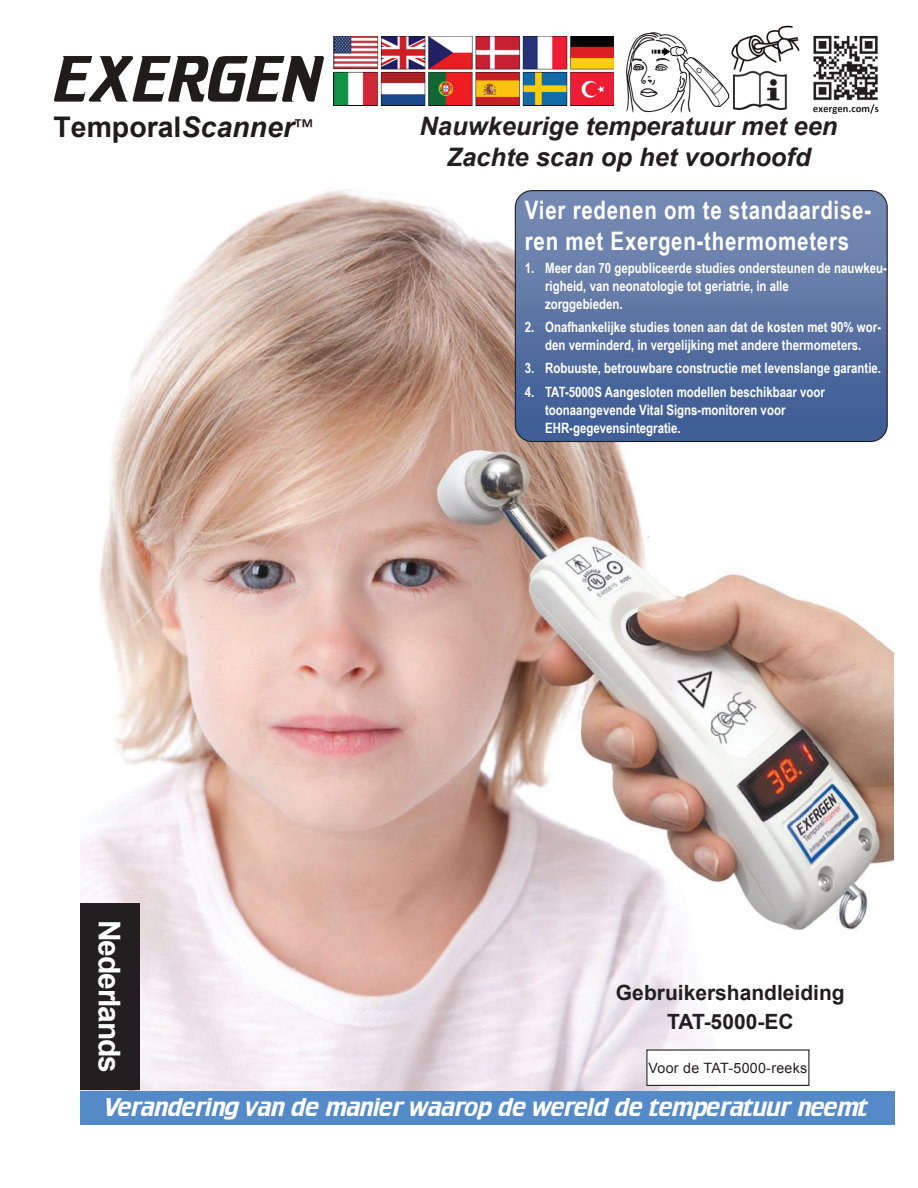
<style>
.page{position:relative;width:918px;height:1188px;background:#fff}
.page>*{position:absolute;margin:0;border:0;box-sizing:border-box;transform-origin:0 0}
.t1{font:57px "Crillee";color:#201c1c}
.t2{font:700 30px "Arial";letter-spacing:-.04em;color:#fff}
.t3{font:700 28.5px "Arial";color:#201c1c}
.t4{font:700 25.5px/30.6px "Arial Narrow";letter-spacing:.03em;color:#fff}
.t5{font:italic 700 25.5px/30.6px "Arial";color:#231f20;text-align:center}
.t6{font:22.5px "Crillee";letter-spacing:-.01em;color:#fff}
.t7{font:700 21px/28.5px "Arial";color:#231f20;text-align:center}
.t8{font:700 14.25px/18px "Arial Narrow";color:#fff}
.t9{font:14.25px "Arial";letter-spacing:.02em;color:#231f20}
.s1{font-style:italic}
.s2{font-family:"Calibri";font-weight:400}
</style>
<div class="page">
<img style="left:81px;top:189px;width:812px;height:902px">
<img style="left:515px;top:191px;width:372px;height:251px">
<div style="left:515px;top:190px;width:373px;height:252px;border:1px solid #231f20;border-radius:17px"></div>
<div style="left:80px;top:1091px;width:814px;height:33px;background:#558ac8"></div>
<div style="left:80px;top:903px;width:59px;height:187px;background:#231f20"></div>
<div style="left:647px;top:1050px;width:162px;height:35px;background:#fff"></div>
<div style="left:646px;top:1049px;width:163px;height:37px;border:1px solid #231f20"></div>
<img style="left:334px;top:36px;width:280px;height:69px">
<img style="left:813px;top:35px;width:66px;height:79px">
<img style="left:626px;top:32px;width:104px;height:81px">
<img style="left:731px;top:25px;width:69px;height:85px">
<h1 class="t1" style="left:53px;top:41px;width:270px">EXERGEN</h1>
<h3 class="t3" style="left:53px;top:108px;width:262px">Temporal<span class="s1">Scanner</span><span class="s2">™</span></h3>
<h3 class="t5" style="left:420px;top:112px;width:420px">Nauwkeurige temperatuur met een<br>Zachte scan op het voorhoofd</h3>
<h3 class="t4" style="left:525px;top:194px;width:348px">Vier redenen om te standaardise&shy;ren met Exergen-thermometers</h3>
<p class="t8" style="left:545px;top:258px;width:343px;text-indent:-20px">1. Meer dan 70 gepubliceerde studies ondersteunen de nauwkeu&shy;righeid, van neonatologie tot geriatrie, in alle<br>zorggebieden.</p>
<p class="t8" style="left:525px;top:317px;width:358px;text-align:center">2. Onafhankelijke studies tonen aan dat de kosten met 90% wor&shy;den verminderd, in vergelijking met andere thermometers.</p>
<p class="t8" style="left:525px;top:359px;width:358px">3. Robuuste, betrouwbare constructie met levenslange garantie.</p>
<p class="t8" style="left:545px;top:382px;width:281px;text-indent:-20px">4. TAT-5000S Aangesloten modellen beschikbaar voor toonaangevende Vital Signs-monitoren voor<br>EHR-gegevensintegratie.</p>
<h2 class="t2" style="left:129px;top:920px;width:154px;rotate:90deg">Nederlands</h2>
<h3 class="t7" style="left:616px;top:979px;width:230px">Gebruikershandleiding<br>TAT-5000-EC</h3>
<p class="t9" style="left:648px;top:1059px;width:160px">Voor de TAT-5000-reeks</p>
<h3 class="t6" style="left:106px;top:1092px;width:763px">Verandering van de manier waarop de wereld de temperatuur neemt</h3>
</div>
